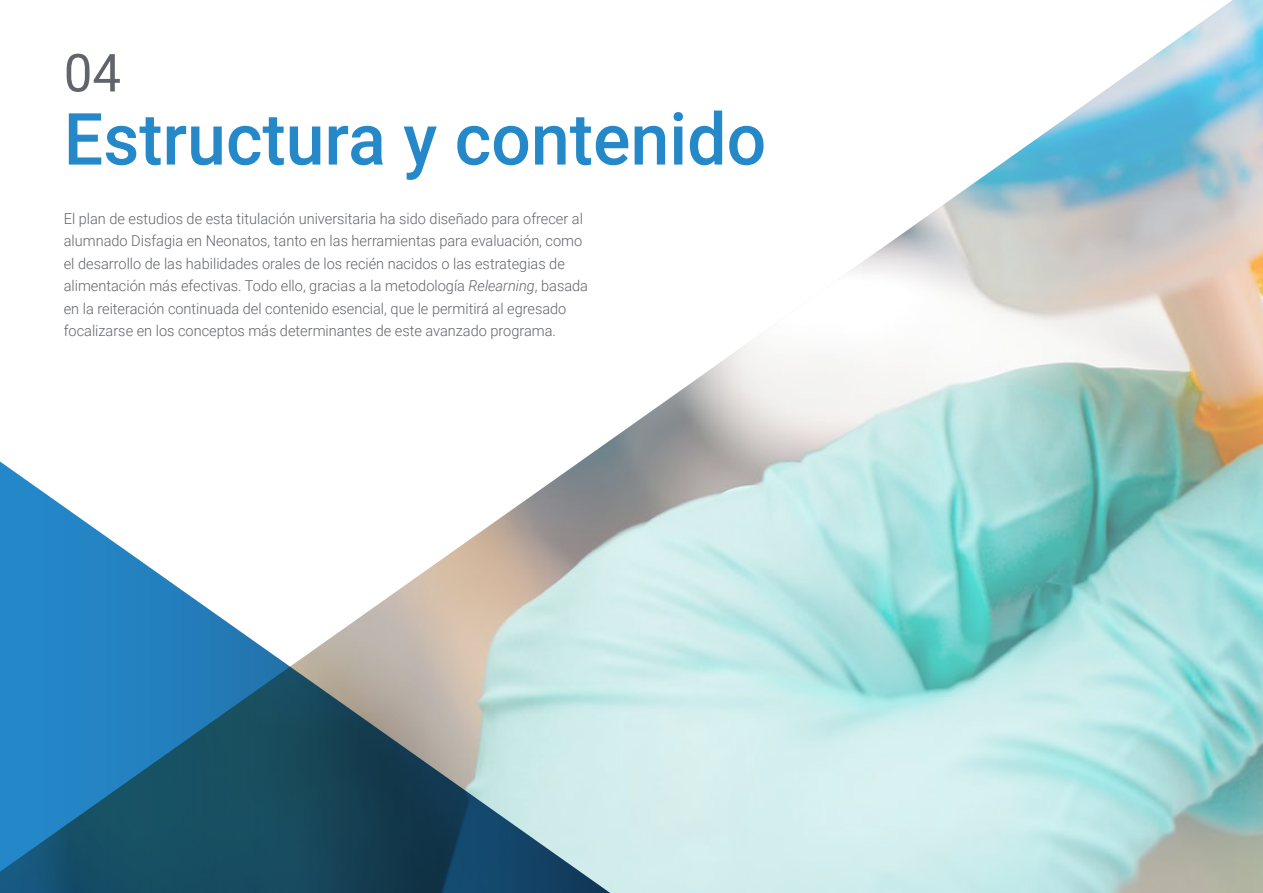
<style>
.page{position:relative;width:1263px;height:893px;background:#fff}
.page>*{position:absolute;margin:0;border:0;box-sizing:border-box;transform-origin:0 0}
.t1{font:500 72px "Roboto";color:#2488c9}
.t2{font:52.5px "Roboto";color:#61646a}
.t3{font:300 15px/22.5px "Roboto";color:#61646a}
.s1{font-style:italic}
</style>
<div class="page">
<img style="left:602px;top:0;width:661px;height:893px">
<svg style="left:0;top:446px;width:640px;height:447px"></svg>
<h2 class="t2" style="left:64px;top:36px;width:59px">04</h2>
<h1 class="t1" style="left:64px;top:89px;width:704px">Estructura y contenido</h1>
<p class="t3" style="left:64px;top:207px;width:526px">El plan de estudios de esta titulación universitaria ha sido diseñado para ofrecer al alumnado Disfagia en Neonatos, tanto en las herramientas para evaluación, como el desarrollo de las habilidades orales de los recién nacidos o las estrategias de alimentación más efectivas. Todo ello, gracias a la metodología <span class="s1">Relearning</span>, basada en la reiteración continuada del contenido esencial, que le permitirá al egresado focalizarse en los conceptos más determinantes de este avanzado programa.</p>
</div>
